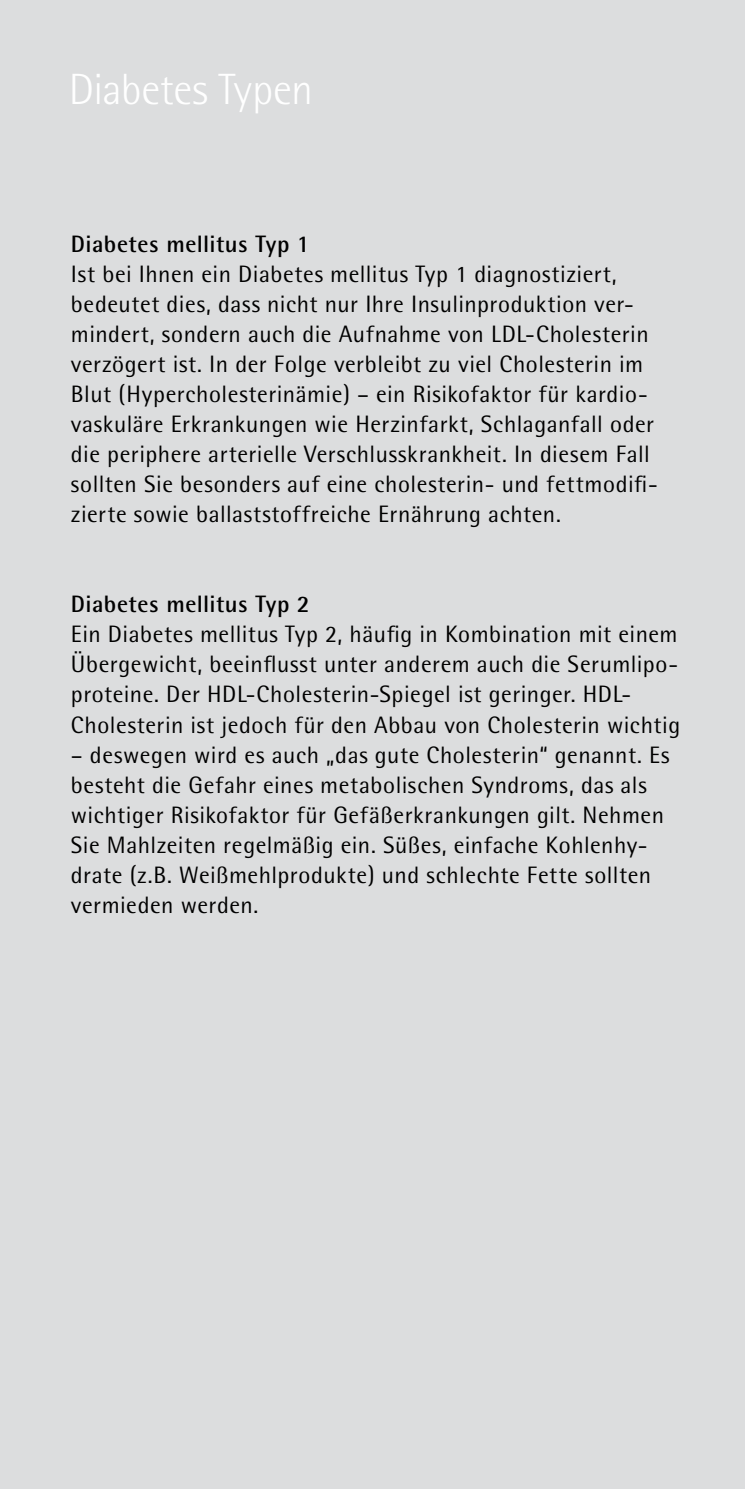
<style>
.page{position:relative;width:745px;height:1489px;background:#fff}
.page>*{position:absolute;margin:0;border:0;box-sizing:border-box;transform-origin:0 0}
.Headline_grau{font:300 43.75px "AT Rotis Semi Sans";letter-spacing:-.01em;color:#fff}
.Lauftext{font:23.75px/30px "AT Rotis Semi Sans";letter-spacing:.02em;color:#000}
.Lauftext-2{font:700 23.75px "AT Rotis Semi Sans";letter-spacing:.02em;color:#000}
</style>
<div class="page">
<div style="left:0;top:0;width:744px;height:1488px;background:#dcddde"></div>
<p class="Headline_grau" style="left:69px;top:64px;width:246px">Diabetes Typen</p>
<p class="Lauftext-2" style="left:71px;top:229px;width:240px">Diabetes mellitus Typ 1</p>
<p class="Lauftext" style="left:71px;top:259px;width:588px">Ist bei Ihnen ein Diabetes mellitus Typ 1 diagnostiziert, bedeutet dies, dass nicht nur Ihre Insulinproduktion ver&shy;mindert, sondern auch die Aufnahme von LDL-Cholesterin verzögert ist. In der Folge verbleibt zu viel Cholesterin im Blut (Hypercholesterinämie) – ein Risikofaktor für kardio&shy;vaskuläre Erkrankungen wie Herzinfarkt, Schlaganfall oder die periphere arterielle Verschlusskrankheit. In diesem Fall sollten Sie besonders auf eine cholesterin- und fettmodifi&shy;zierte sowie ballaststoffreiche Ernährung achten.</p>
<p class="Lauftext-2" style="left:71px;top:589px;width:240px">Diabetes mellitus Typ 2</p>
<p class="Lauftext" style="left:71px;top:619px;width:610px">Ein Diabetes mellitus Typ 2, häufig in Kombination mit einem Übergewicht, beeinflusst unter anderem auch die Serumlipo&shy;proteine. Der HDL-Cholesterin-Spiegel ist geringer. HDL-Cholesterin ist jedoch für den Abbau von Cholesterin wichtig</p>
<p class="Lauftext" style="left:71px;top:739px;width:599px">– deswegen wird es auch „das gute Cholesterin“ genannt. Es besteht die Gefahr eines metabolischen Syndroms, das als wichtiger Risikofaktor für Gefäßerkrankungen gilt. Nehmen Sie Mahlzeiten regelmäßig ein. Süßes, einfache Kohlenhy&shy;drate (z.B. Weißmehlprodukte) und schlechte Fette sollten vermieden werden.</p>
</div>
